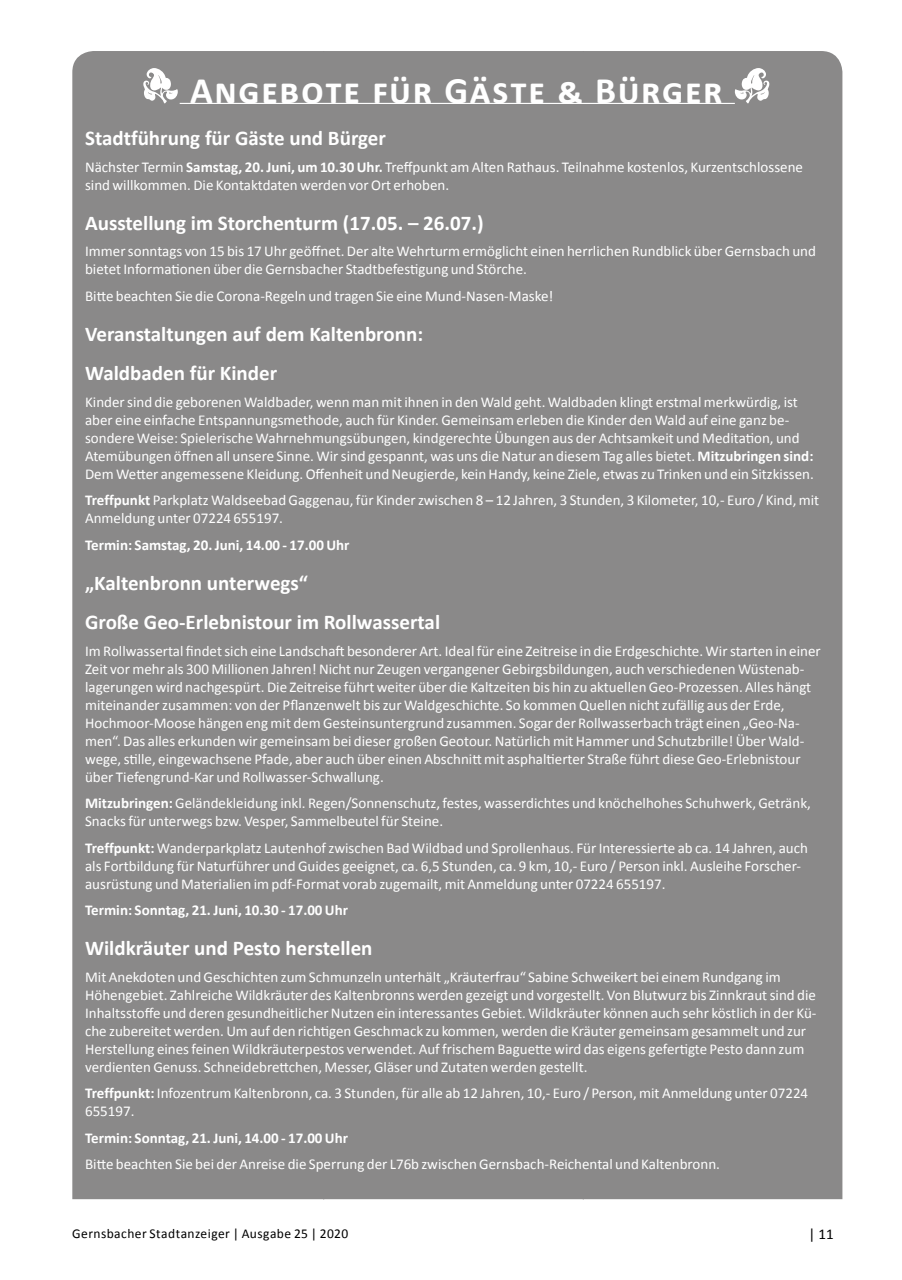
<style>
.page{position:relative;width:902px;height:1280px;background:#fff}
.page>*{position:absolute;margin:0;border:0;box-sizing:border-box;transform-origin:0 0}
.t1{font:700 37.5px "Calibri";letter-spacing:.04em;color:#fff}
.t2{font:700 21px/39.8px "Calibri";color:#fff}
.t3{font:15px/18px "Calibri";color:#fff}
.t4{font:700 15px "Calibri";color:#fff}
.t5{font:15px "Calibri";color:#000}
.t6{font:13.5px "Calibri";letter-spacing:.03em;color:#000}
.s1{font-weight:700}
</style>
<div class="page">
<div style="left:72px;top:51px;width:770px;height:1148px;background:#8a8989"></div>
<hr style="left:180px;top:103px;width:554px;height:1px;background:#fff">
<svg style="left:143px;top:68px;width:35px;height:35px"></svg>
<svg style="left:734px;top:68px;width:35px;height:35px"></svg>
<h1 class="t1" style="left:190px;top:67px;width:534px">Angebote für Gäste &amp; Bürger</h1>
<h2 class="t2" style="left:85px;top:119px;width:302px">Stadtführung für Gäste und Bürger</h2>
<p class="t3" style="left:85px;top:158px;width:719px">Nächster Termin <span class="s1">Samstag, 20. Juni, um 10.30 Uhr.</span> Treffpunkt am Alten Rathaus. Teilnahme kostenlos, Kurzentschlossene sind willkommen. Die Kontaktdaten werden vor Ort erhoben.</p>
<h2 class="t2" style="left:85px;top:203px;width:400px">Ausstellung im Storchenturm (17.05. – 26.07.)</h2>
<p class="t3" style="left:85px;top:242px;width:732px">Immer sonntags von 15 bis 17 Uhr geöffnet. Der alte Wehrturm ermöglicht einen herrlichen Rundblick über Gernsbach und bietet Informationen über die Gernsbacher Stadtbefestigung und Störche.</p>
<p class="t3" style="left:85px;top:287px;width:470px">Bitte beachten Sie die Corona-Regeln und tragen Sie eine Mund-Nasen-Maske!</p>
<h2 class="t2" style="left:85px;top:314px;width:339px">Veranstaltungen auf dem Kaltenbronn:<br>Waldbaden für Kinder</h2>
<p class="t3" style="left:85px;top:393px;width:730px">Kinder sind die geborenen Waldbader, wenn man mit ihnen in den Wald geht. Waldbaden klingt erstmal merkwürdig, ist aber eine einfache Entspannungsmethode, auch für Kinder. Gemeinsam erleben die Kinder den Wald auf eine ganz be&shy;sondere Weise: Spielerische Wahrnehmungsübungen, kindgerechte Übungen aus der Achtsamkeit und Meditation, und Atemübungen öffnen all unsere Sinne. Wir sind gespannt, was uns die Natur an diesem Tag alles bietet. <span class="s1">Mitzubringen sind:<br></span>Dem Wetter angemessene Kleidung. Offenheit und Neugierde, kein Handy, keine Ziele, etwas zu Trinken und ein Sitzkissen.</p>
<p class="t3" style="left:85px;top:491px;width:735px"><span class="s1">Treffpunkt</span> Parkplatz Waldseebad Gaggenau, für Kinder zwischen 8 – 12 Jahren, 3 Stunden, 3 Kilometer, 10,- Euro / Kind, mit<br>Anmeldung unter 07224 655197.</p>
<p class="t4" style="left:85px;top:535px;width:266px">Termin: Samstag, 20. Juni, 14.00 - 17.00 Uhr</p>
<h2 class="t2" style="left:85px;top:563px;width:356px">„Kaltenbronn unterwegs“<br>Große Geo-Erlebnistour im Rollwassertal</h2>
<p class="t3" style="left:85px;top:642px;width:737px">Im Rollwassertal findet sich eine Landschaft besonderer Art. Ideal für eine Zeitreise in die Erdgeschichte. Wir starten in einer Zeit vor mehr als 300 Millionen Jahren! Nicht nur Zeugen vergangener Gebirgsbildungen, auch verschiedenen Wüstenab&shy;lagerungen wird nachgespürt. Die Zeitreise führt weiter über die Kaltzeiten bis hin zu aktuellen Geo-Prozessen. Alles hängt miteinander zusammen: von der Pflanzenwelt bis zur Waldgeschichte. So kommen Quellen nicht zufällig aus der Erde, Hochmoor-Moose hängen eng mit dem Gesteinsuntergrund zusammen. Sogar der Rollwasserbach trägt einen „Geo-Na&shy;men“. Das alles erkunden wir gemeinsam bei dieser großen Geotour. Natürlich mit Hammer und Schutzbrille! Über Wald&shy;wege, stille, eingewachsene Pfade, aber auch über einen Abschnitt mit asphaltierter Straße führt diese Geo-Erlebnistour über Tiefengrund-Kar und Rollwasser-Schwallung.</p>
<p class="t3" style="left:85px;top:794px;width:727px"><span class="s1">Mitzubringen:</span> Geländekleidung inkl. Regen/Sonnenschutz, festes, wasserdichtes und knöchelhohes Schuhwerk, Getränk,<br>Snacks für unterwegs bzw. Vesper, Sammelbeutel für Steine.</p>
<p class="t3" style="left:85px;top:839px;width:724px"><span class="s1">Treffpunkt:</span> Wanderparkplatz Lautenhof zwischen Bad Wildbad und Sprollenhaus. Für Interessierte ab ca. 14 Jahren, auch als Fortbildung für Naturführer und Guides geeignet, ca. 6,5 Stunden, ca. 9 km, 10,- Euro / Person inkl. Ausleihe Forscher&shy;ausrüstung und Materialien im pdf-Format vorab zugemailt, mit Anmeldung unter 07224 655197.</p>
<p class="t4" style="left:85px;top:901px;width:264px">Termin: Sonntag, 21. Juni, 10.30 - 17.00 Uhr</p>
<h2 class="t2" style="left:85px;top:928px;width:289px">Wildkräuter und Pesto herstellen</h2>
<p class="t3" style="left:85px;top:968px;width:732px">Mit Anekdoten und Geschichten zum Schmunzeln unterhält „Kräuterfrau“ Sabine Schweikert bei einem Rundgang im Höhengebiet. Zahlreiche Wildkräuter des Kaltenbronns werden gezeigt und vorgestellt. Von Blutwurz bis Zinnkraut sind die Inhaltsstoffe und deren gesundheitlicher Nutzen ein interessantes Gebiet. Wildkräuter können auch sehr köstlich in der Kü&shy;che zubereitet werden. Um auf den richtigen Geschmack zu kommen, werden die Kräuter gemeinsam gesammelt und zur Herstellung eines feinen Wildkräuterpestos verwendet. Auf frischem Baguette wird das eigens gefertigte Pesto dann zum verdienten Genuss. Schneidebrettchen, Messer, Gläser und Zutaten werden gestellt.</p>
<p class="t3" style="left:85px;top:1084px;width:724px"><span class="s1">Treffpunkt:</span> Infozentrum Kaltenbronn, ca. 3 Stunden, für alle ab 12 Jahren, 10,- Euro / Person, mit Anmeldung unter 07224<br>655197.</p>
<p class="t4" style="left:85px;top:1128px;width:264px">Termin: Sonntag, 21. Juni, 14.00 - 17.00 Uhr</p>
<p class="t3" style="left:85px;top:1155px;width:636px">Bitte beachten Sie bei der Anreise die Sperrung der L76b zwischen Gernsbach-Reichental und Kaltenbronn.</p>
<p class="t6" style="left:72px;top:1225px;width:277px">Gernsbacher Stadtanzeiger | Ausgabe 25 | 2020</p>
<p class="t5" style="left:808px;top:1225px;width:27px">| 11</p>
</div>
